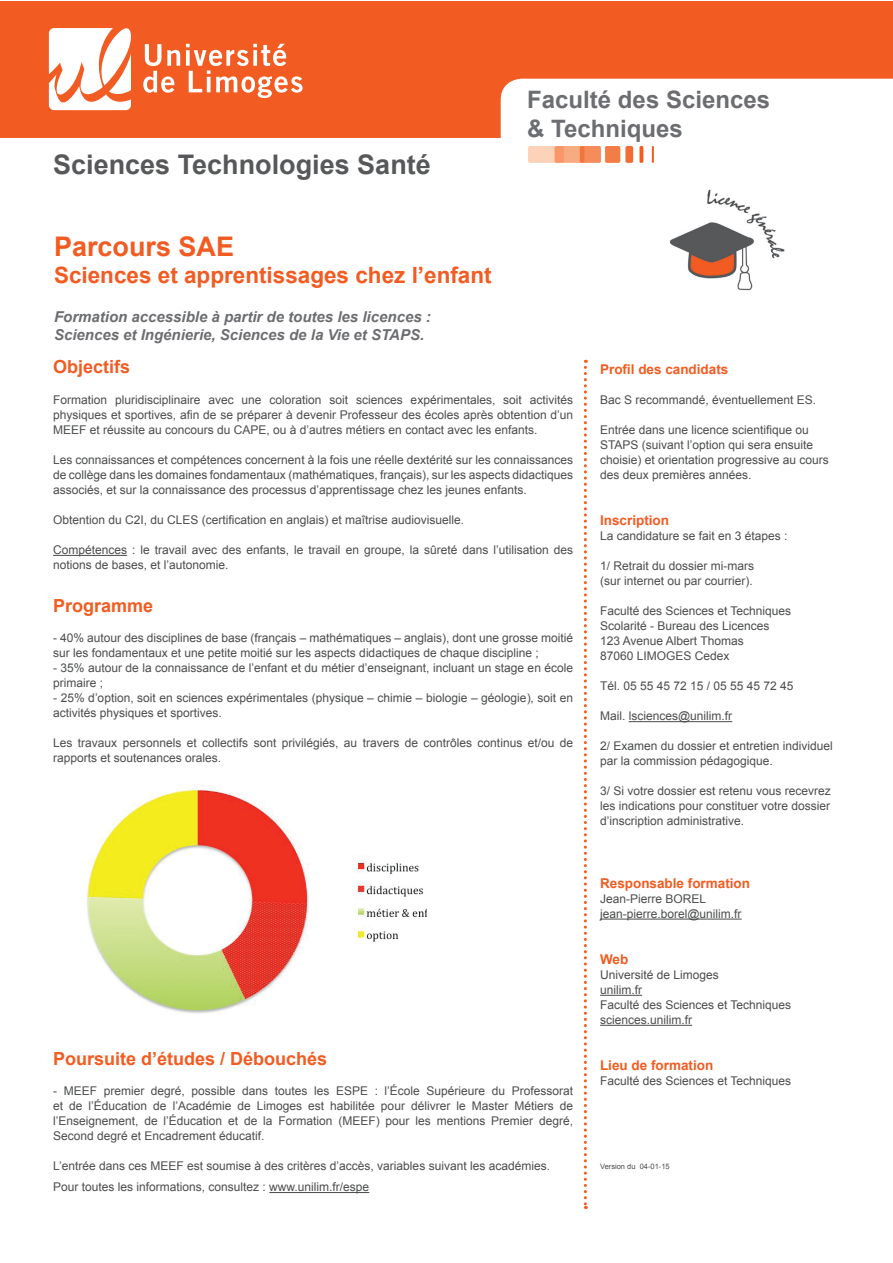
<style>
.page{position:relative;width:893px;height:1263px;background:#fff}
.page>*{position:absolute;margin:0;border:0;box-sizing:border-box;transform-origin:0 0}
.t1{font:700 27px "Arial";color:#57585a}
.t2{font:700 27px "Arial";color:#f25b21}
.t3{font:700 24px/28.8px "Arial";color:#6c6d70}
.t4{font:700 22.5px "Arial";color:#f25b21}
.t5{font:700 18px "Arial";color:#f25b21}
.t6{font:italic 700 15px/18px "Arial";color:#6c6d70}
.t7{font:700 13.5px "Arial";color:#f25b21}
.t8{font:12px/15px "Arial";color:#4b4c4d}
.t9{font:7.5px "Arial";color:#4b4c4d}
</style>
<div class="page">
<hr style="left:629px;top:721px;width:103px;height:1px;background:#4b4c4d">
<hr style="left:600px;top:919px;width:142px;height:1px;background:#4b4c4d">
<hr style="left:600px;top:995px;width:42px;height:1px;background:#4b4c4d">
<hr style="left:600px;top:1025px;width:92px;height:1px;background:#4b4c4d">
<svg style="left:584px;top:360px;width:3px;height:849px"></svg>
<hr style="left:53px;top:555px;width:74px;height:1px;background:#4b4c4d">
<hr style="left:269px;top:1192px;width:100px;height:1px;background:#4b4c4d">
<img style="left:87px;top:785px;width:340px;height:229px">
<div style="left:0;top:1px;width:893px;height:136px;background:#f25b21"></div>
<svg style="left:49px;top:28px;width:82px;height:82px"></svg>
<svg style="left:143px;top:44px;width:37px;height:49px"></svg>
<svg style="left:186px;top:44px;width:117px;height:54px"></svg>
<div style="left:501px;top:79px;width:392px;height:84px;background:#fff"></div>
<img style="left:529px;top:147px;width:125px;height:16px">
<img style="left:670px;top:189px;width:115px;height:102px">
<h1 class="t1" style="left:53px;top:146px;width:379px">Sciences Technologies Santé</h1>
<h2 class="t3" style="left:527px;top:86px;width:244px">Faculté des Sciences &amp; Techniques</h2>
<h1 class="t2" style="left:54px;top:228px;width:182px">Parcours SAE</h1>
<h3 class="t4" style="left:54px;top:260px;width:439px">Sciences et apprentissages chez l’enfant</h3>
<p class="t6" style="left:54px;top:309px;width:378px">Formation accessible à partir de toutes les licences :<br>Sciences et Ingénierie, Sciences de la Vie et STAPS.</p>
<h3 class="t5" style="left:53px;top:355px;width:79px">Objectifs</h3>
<p class="t8" style="left:53px;top:392px;width:522px;text-align:justify">Formation pluridisciplinaire avec une coloration soit sciences expérimentales, soit activités physiques et sportives, afin de se préparer à devenir Professeur des écoles après obtention d’un MEEF et réussite au concours du CAPE, ou à d’autres métiers en contact avec les enfants.</p>
<p class="t8" style="left:53px;top:452px;width:522px;text-align:justify">Les connaissances et compétences concernent à la fois une réelle dextérité sur les connaissances de collège dans les domaines fondamentaux (mathématiques, français), sur les aspects didactiques associés, et sur la connaissance des processus d’apprentissage chez les jeunes enfants.</p>
<p class="t8" style="left:53px;top:512px;width:412px">Obtention du C2I, du CLES (certification en anglais) et maîtrise audiovisuelle.</p>
<p class="t8" style="left:53px;top:542px;width:521px">Compétences : le travail avec des enfants, le travail en groupe, la sûreté dans l’utilisation des notions de bases, et l’autonomie.</p>
<h3 class="t5" style="left:53px;top:594px;width:102px">Programme</h3>
<p class="t8" style="left:53px;top:631px;width:522px">- 40% autour des disciplines de base (français – mathématiques – anglais), dont une grosse moitié sur les fondamentaux et une petite moitié sur les aspects didactiques de chaque discipline ;</p>
<p class="t8" style="left:53px;top:661px;width:521px">- 35% autour de la connaissance de l’enfant et du métier d’enseignant, incluant un stage en école primaire ;</p>
<p class="t8" style="left:53px;top:691px;width:521px">- 25% d’option, soit en sciences expérimentales (physique – chimie – biologie – géologie), soit en activités physiques et sportives.</p>
<p class="t8" style="left:53px;top:736px;width:522px">Les travaux personnels et collectifs sont privilégiés, au travers de contrôles continus et/ou de rapports et soutenances orales.</p>
<h3 class="t5" style="left:53px;top:1046px;width:276px">Poursuite d’études / Débouchés</h3>
<p class="t8" style="left:53px;top:1083px;width:522px;text-align:justify">- MEEF premier degré, possible dans toutes les ESPE : l’École Supérieure du Professorat et de l’Éducation de l’Académie de Limoges est habilitée pour délivrer le Master Métiers de l’Enseignement, de l’Éducation et de la Formation (MEEF) pour les mentions Premier degré, Second degré et Encadrement éducatif.</p>
<p class="t8" style="left:53px;top:1155px;width:498px;line-height:21.6px">L’entrée dans ces MEEF est soumise à des critères d’accès, variables suivant les académies.<br>Pour toutes les informations, consultez : www.unilim.fr/espe</p>
<p class="t7" style="left:600px;top:360px;width:130px">Profil des candidats</p>
<p class="t8" style="left:600px;top:393px;width:218px">Bac S recommandé, éventuellement ES.</p>
<p class="t8" style="left:600px;top:423px;width:230px">Entrée dans une licence scientifique ou STAPS (suivant l’option qui sera ensuite choisie) et orientation progressive au cours des deux premières années.</p>
<p class="t7" style="left:600px;top:512px;width:71px">Inscription</p>
<p class="t8" style="left:600px;top:529px;width:189px">La candidature se fait en 3 étapes :</p>
<p class="t8" style="left:600px;top:559px;width:156px">1/ Retrait du dossier mi-mars (sur internet ou par courrier).</p>
<p class="t8" style="left:600px;top:604px;width:193px">Faculté des Sciences et Techniques<br>Scolarité - Bureau des Licences<br>123 Avenue Albert Thomas<br>87060 LIMOGES Cedex</p>
<p class="t8" style="left:600px;top:679px;width:195px">Tél. 05 55 45 72 15 / 05 55 45 72 45</p>
<p class="t8" style="left:600px;top:709px;width:134px">Mail. lsciences@unilim.fr</p>
<p class="t8" style="left:600px;top:739px;width:234px">2/ Examen du dossier et entretien individuel par la commission pédagogique.</p>
<p class="t8" style="left:600px;top:784px;width:232px;text-align:justify">3/ Si votre dossier est retenu vous recevrez les indications pour constituer votre dossier d’inscription administrative.</p>
<p class="t7" style="left:600px;top:874px;width:152px">Responsable formation</p>
<p class="t8" style="left:600px;top:891px;width:143px">Jean-Pierre BOREL jean-pierre.borel@unilim.fr</p>
<p class="t7" style="left:600px;top:950px;width:30px">Web</p>
<p class="t8" style="left:600px;top:967px;width:193px">Université de Limoges<br>unilim.fr<br>Faculté des Sciences et Techniques sciences.unilim.fr</p>
<p class="t7" style="left:600px;top:1056px;width:115px">Lieu de formation</p>
<p class="t8" style="left:600px;top:1074px;width:193px">Faculté des Sciences et Techniques</p>
<p class="t9" style="left:600px;top:1162px;width:71px">Version du 04-01-15</p>
</div>
